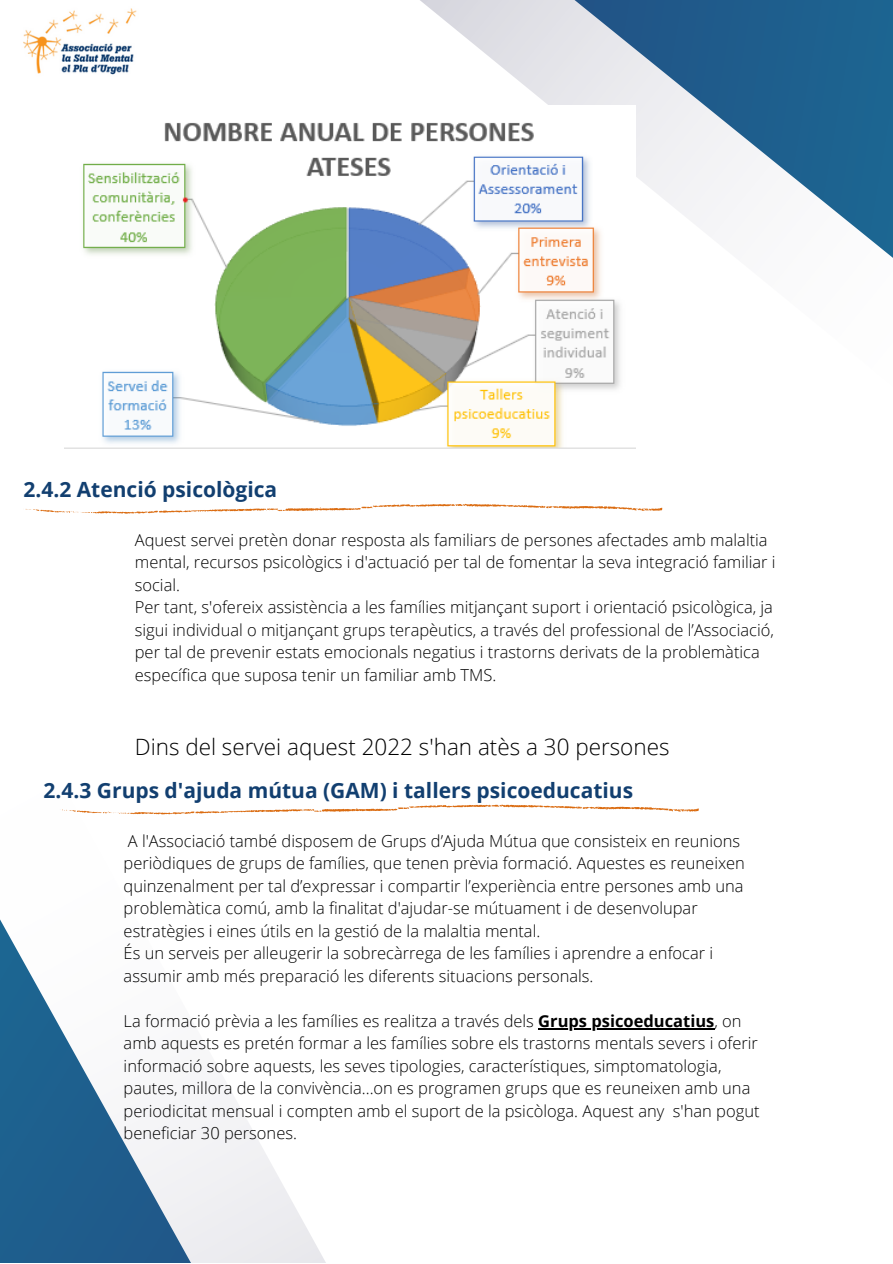
<style>
.page{position:relative;width:893px;height:1264px;background:#fff}
.page>*{position:absolute;margin:0;border:0;box-sizing:border-box;transform-origin:0 0}
.t1{font:300 22.5px "Open Sans";color:#000}
.t2{font:700 21px "Open Sans";color:#123f70}
.t3{font:300 16.5px/22.5px "Open Sans";color:#000}
.s1{font-weight:700}
</style>
<div class="page">
<svg style="left:260px;top:1144px;width:65px;height:118px;fill:#f1f1f3"></svg>
<svg style="left:0;top:814px;width:260px;height:448px"></svg>
<svg style="left:420px;top:0;width:127px;height:104px"></svg>
<svg style="left:547px;top:0;width:345px;height:257px"></svg>
<svg style="left:25px;top:504px;width:637px;height:10px"></svg>
<svg style="left:62px;top:804px;width:636px;height:10px"></svg>
<img style="left:23px;top:8px;width:114px;height:67px">
<img style="left:65px;top:105px;width:571px;height:344px">
<hr style="left:538px;top:1027px;width:176px;height:2px;background:#000">
<p class="t2" style="left:23px;top:474px;width:255px">2.4.2 Atenció psicològica</p>
<p class="t3" style="left:135px;top:528px;width:642px">Aquest servei pretèn donar resposta als familiars de persones afectades amb malaltia mental, recursos psicològics i d'actuació per tal de fomentar la seva integració familiar i social.</p>
<p class="t3" style="left:135px;top:595px;width:640px">Per tant, s'ofereix assistència a les famílies mitjançant suport i orientació psicològica, ja sigui individual o mitjançant grups terapèutics, a través del professional de l’Associació, per tal de prevenir estats emocionals negatius i trastorns derivats de la problemàtica específica que suposa tenir un familiar amb TMS.</p>
<p class="t1" style="left:135px;top:730px;width:536px">Dins del servei aquest 2022 s'han atès a 30 persones</p>
<p class="t2" style="left:44px;top:775px;width:591px">2.4.3 Grups d'ajuda mútua (GAM) i tallers psicoeducatius</p>
<p class="t3" style="left:124px;top:829px;width:622px">A l'Associació també disposem de Grups d’Ajuda Mútua que consisteix en reunions periòdiques de grups de famílies, que tenen prèvia formació. Aquestes es reuneixen quinzenalment per tal d’expressar i compartir l’experiència entre persones amb una problemàtica comú, amb la finalitat d'ajudar-se mútuament i de desenvolupar estratègies i eines útils en la gestió de la malaltia mental.</p>
<p class="t3" style="left:124px;top:941px;width:591px">És un serveis per alleugerir la sobrecàrrega de les famílies i aprendre a enfocar i assumir amb més preparació les diferents situacions personals.</p>
<p class="t3" style="left:124px;top:1009px;width:637px">La formació prèvia a les famílies es realitza a través dels <span class="s1">Grups psicoeducatius</span>, on amb aquests es pretén formar a les famílies sobre els trastorns mentals severs i oferir informació sobre aquests, les seves tipologies, característiques, simptomatologia, pautes, millora de la convivència...on es programen grups que es reuneixen amb una periodicitat mensual i compten amb el suport de la psicòloga. Aquest any s'han pogut beneficiar 30 persones.</p>
</div>
